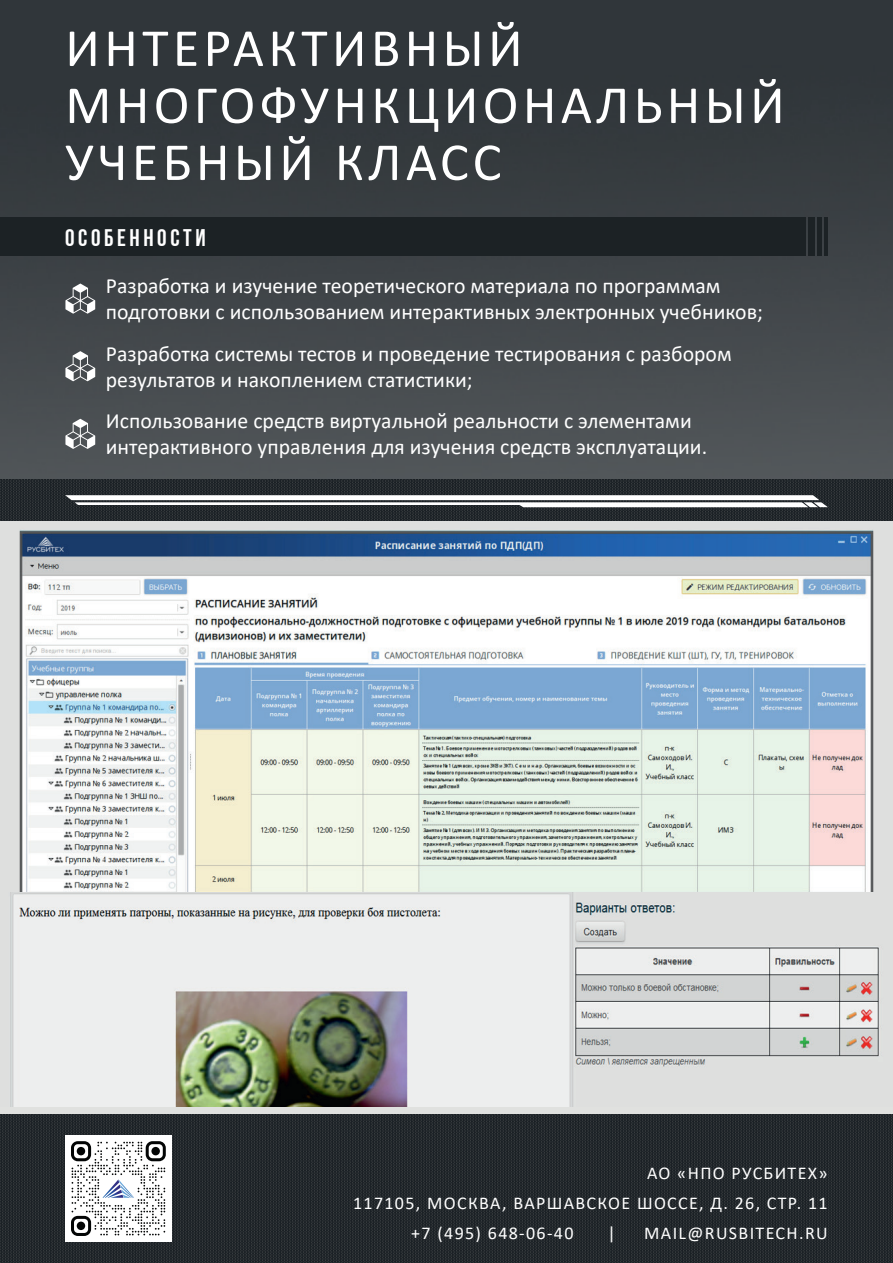
<style>
.page{position:relative;width:893px;height:1263px;background:#fff}
.page>*{position:absolute;margin:0;border:0;box-sizing:border-box;transform-origin:0 0}
.t1{font:54px/57px "Calibri";letter-spacing:.08em;color:#fff}
.t2{font:24px "Bebas Neue Cyrillic";letter-spacing:.15em;color:#fff}
.t3{font:21.75px/26.1px "Calibri";color:#fff}
.t4{font:18px "Calibri";letter-spacing:.075em;color:#fff}
</style>
<div class="page">
<img style="left:0;top:0;width:893px;height:479px">
<div style="left:0;top:893px;width:893px;height:221px;background:#e0e1df"></div>
<img style="left:0;top:479px;width:893px;height:414px">
<img style="left:10px;top:893px;width:869px;height:213px">
<img style="left:0;top:1114px;width:893px;height:149px">
<svg style="left:65px;top:284px;width:30px;height:30px"></svg>
<svg style="left:65px;top:351px;width:30px;height:30px"></svg>
<svg style="left:65px;top:419px;width:30px;height:30px"></svg>
<div style="left:65px;top:1135px;width:107px;height:107px;background:#fff"></div>
<svg style="left:71px;top:1141px;width:95px;height:95px"></svg>
<div style="left:0;top:218px;width:806px;height:38px;background:#1c2225"></div>
<hr style="left:817px;top:218px;width:4px;height:38px;background:#1c2225">
<div style="left:808px;top:218px;width:7px;height:38px;background:#1c2225"></div>
<hr style="left:824px;top:218px;width:4px;height:38px;background:#1c2225">
<svg style="left:65px;top:495px;width:763px;height:12px"></svg>
<h1 class="t1" style="left:65px;top:18px;width:721px">ИНТЕРАКТИВНЫЙ<br>МНОГОФУНКЦИОНАЛЬНЫЙ<br>УЧЕБНЫЙ КЛАСС</h1>
<p class="t2" style="left:65px;top:224px;width:142px">особенности</p>
<p class="t3" style="left:106px;top:272px;width:659px">Разработка и изучение теоретического материала по программам подготовки с использованием интерактивных электронных учебников;</p>
<p class="t3" style="left:106px;top:340px;width:627px">Разработка системы тестов и проведение тестирования с разбором результатов и накоплением статистики;</p>
<p class="t3" style="left:106px;top:407px;width:603px">Использование средств виртуальной реальности с элементами интерактивного управления для изучения средств эксплуатации.</p>
<p class="t4" style="left:647px;top:1161px;width:182px">АО «НПО РУСБИТЕХ»</p>
<p class="t4" style="left:353px;top:1191px;width:476px">117105, МОСКВА, ВАРШАВСКОЕ ШОССЕ, Д. 26, СТР. 11</p>
<p class="t4" style="left:411px;top:1221px;width:164px">+7 (495) 648-06-40</p>
<p class="t4" style="left:607px;top:1221px;width:10px">|</p>
<p class="t4" style="left:644px;top:1221px;width:185px">MAIL@RUSBITECH.RU</p>
</div>
